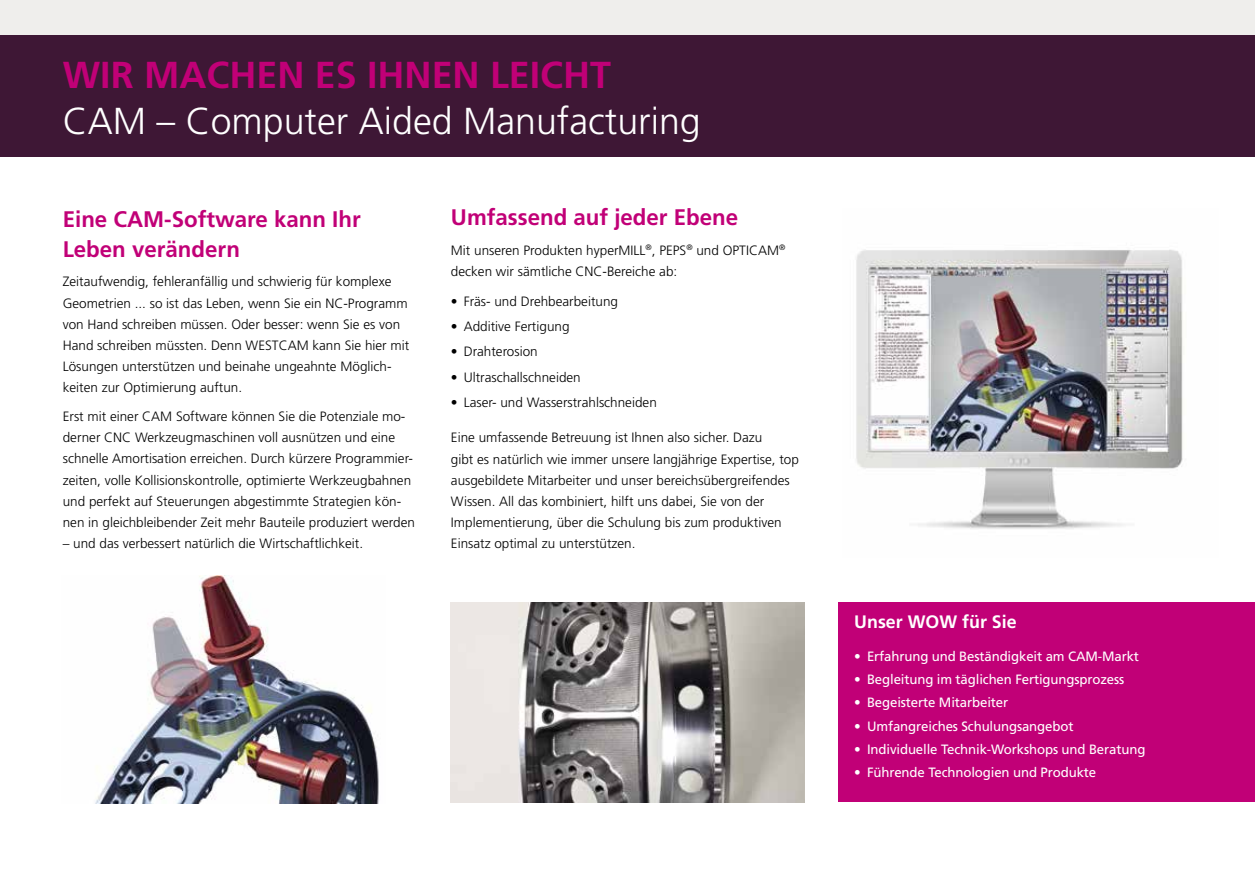
<style>
.page{position:relative;width:1255px;height:885px;background:#fff}
.page>*{position:absolute;margin:0;border:0;box-sizing:border-box;transform-origin:0 0}
.t1{font:300 37.5px "Frutiger LT Std";color:#fff}
.t2{font:700 37.5px "Frutiger LT Std";color:#c10077}
.t3{font:700 22.5px/30px "Frutiger LT Std";color:#c10077}
.t4{font:700 18px "Frutiger LT Std";color:#fff}
.t5{font:300 13.5px/21px "Frutiger";color:#000}
.t6{font:13.5px "Frutiger";letter-spacing:-.01em;color:#fff}
</style>
<div class="page">
<div style="left:0;top:9px;width:1254px;height:148px;background:#3e1735"></div>
<div style="left:0;top:0;width:1254px;height:35px;background:#efeeec"></div>
<div style="left:838px;top:602px;width:416px;height:199px;background:#c10077"></div>
<img style="left:451px;top:602px;width:353px;height:199px">
<img style="left:95px;top:575px;width:284px;height:228px">
<img style="left:856px;top:249px;width:327px;height:280px">
<h1 class="t2" style="left:63px;top:53px;width:549px">WIR MACHEN ES IHNEN LEICHT</h1>
<h1 class="t1" style="left:63px;top:100px;width:639px">CAM – Computer Aided Manufacturing</h1>
<h2 class="t3" style="left:63px;top:204px;width:299px">Eine CAM-Software kann Ihr<br>Leben verändern</h2>
<p class="t5" style="left:63px;top:271px;width:348px">Zeitaufwendig, fehleranfällig und schwierig für komplexe Geometrien ... so ist das Leben, wenn Sie ein NC-Programm von Hand schreiben müssen. Oder besser: wenn Sie es von Hand schreiben müssten. Denn WESTCAM kann Sie hier mit Lösungen unterstützen und beinahe ungeahnte Möglich&shy;keiten zur Optimierung auftun.</p>
<p class="t5" style="left:63px;top:406px;width:354px">Erst mit einer CAM Software können Sie die Potenziale mo&shy;derner CNC Werkzeugmaschinen voll ausnützen und eine schnelle Amortisation erreichen. Durch kürzere Programmier&shy;zeiten, volle Kollisionskontrolle, optimierte Werkzeugbahnen und perfekt auf Steuerungen abgestimmte Strategien kön&shy;nen in gleichbleibender Zeit mehr Bauteile produziert werden</p>
<p class="t5" style="left:63px;top:532px;width:302px">– und das verbessert natürlich die Wirtschaftlichkeit.</p>
<h2 class="t3" style="left:451px;top:203px;width:289px">Umfassend auf jeder Ebene</h2>
<p class="t5" style="left:451px;top:240px;width:336px">Mit unseren Produkten hyperMILL<sup>®</sup>, PEPS<sup>®</sup> und OPTICAM<sup>® </sup>decken wir sämtliche CNC-Bereiche ab:</p>
<p class="t5" style="left:451px;top:291px;width:169px">• Fräs- und Drehbearbeitung</p>
<p class="t5" style="left:451px;top:316px;width:120px">• Additive Fertigung</p>
<p class="t5" style="left:451px;top:341px;width:88px">• Drahterosion</p>
<p class="t5" style="left:451px;top:366px;width:131px">• Ultraschallschneiden</p>
<p class="t5" style="left:451px;top:392px;width:207px">• Laser- und Wasserstrahlschneiden</p>
<p class="t5" style="left:451px;top:427px;width:349px">Eine umfassende Betreuung ist Ihnen also sicher. Dazu<br>gibt es natürlich wie immer unsere langjährige Expertise, top ausgebildete Mitarbeiter und unser bereichsübergreifendes Wissen. All das kombiniert, hilft uns dabei, Sie von der Implementierung, über die Schulung bis zum produktiven Einsatz optimal zu unterstützen.</p>
<h3 class="t4" style="left:854px;top:611px;width:164px">Unser WOW für Sie</h3>
<p class="t6" style="left:854px;top:648px;width:286px">• Erfahrung und Beständigkeit am CAM-Markt</p>
<p class="t6" style="left:854px;top:671px;width:271px">• Begleitung im täglichen Fertigungsprozess</p>
<p class="t6" style="left:854px;top:694px;width:155px">• Begeisterte Mitarbeiter</p>
<p class="t6" style="left:854px;top:717px;width:221px">• Umfangreiches Schulungsangebot</p>
<p class="t6" style="left:854px;top:741px;width:293px">• Individuelle Technik-Workshops und Beratung</p>
<p class="t6" style="left:854px;top:764px;width:243px">• Führende Technologien und Produkte</p>
</div>
